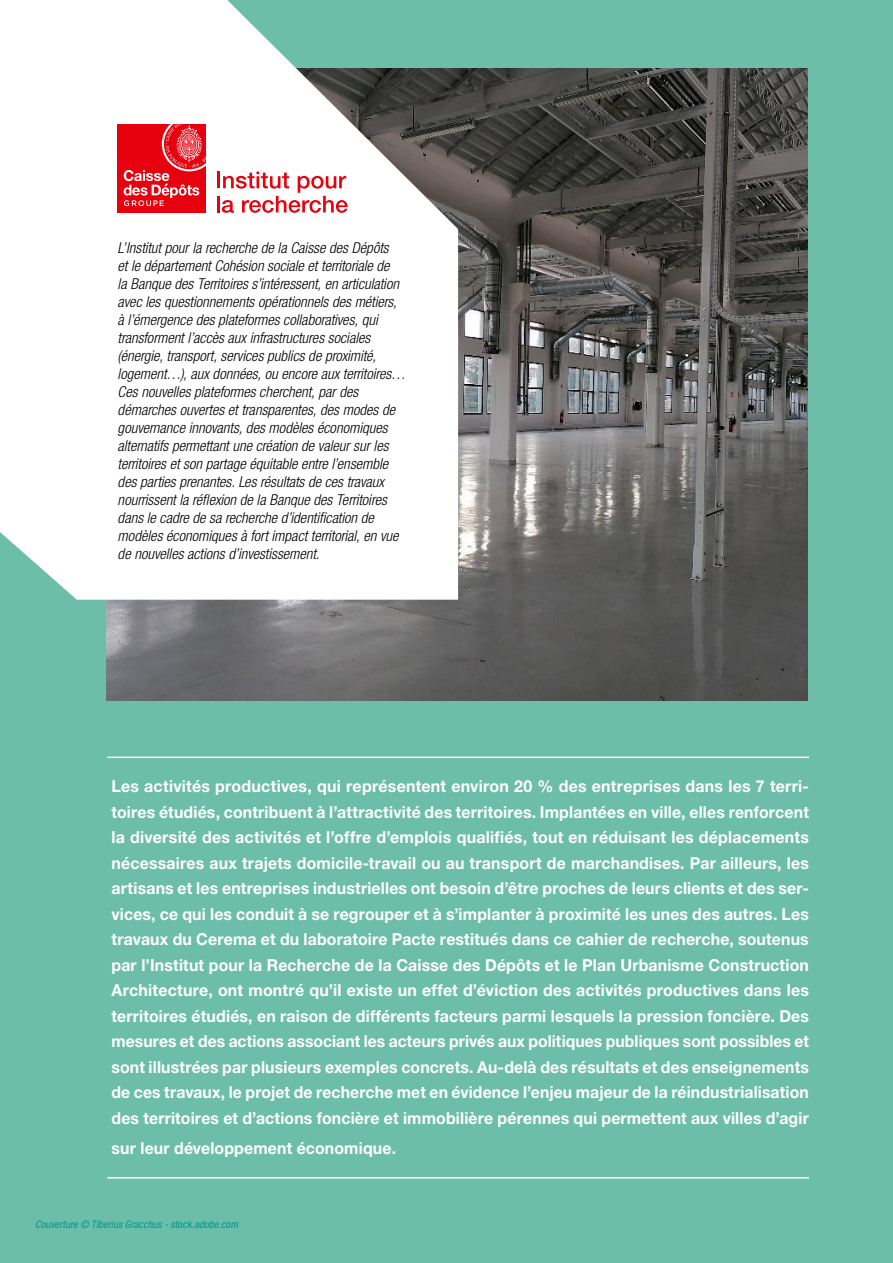
<style>
.page{position:relative;width:893px;height:1263px;background:#6dbea9}
.page>*{position:absolute;margin:0;border:0;box-sizing:border-box;transform-origin:0 0}
.t1{font:700 16.5px/25.5px "Helvetica Neue LT Pro";letter-spacing:.01em;color:#fff;text-align:justify}
.t2{font:700 16.5px "Helvetica Neue LT Pro";letter-spacing:.01em;color:#fff;scale:.96 1}
.t3{font:italic 300 condensed 15px/18px "Helvetica Neue LT Pro";color:#000}
.t4{font:italic condensed 10.5px "Helvetica Neue LT Pro";letter-spacing:.01em;color:#009790}
.t5{font:condensed 3.6px "Univers";letter-spacing:.02em;color:#000}
.t6{font:condensed 3.6px "Helvetica";letter-spacing:.02em;color:#000}
</style>
<div class="page">
<img style="left:106px;top:68px;width:702px;height:633px">
<svg style="left:0;top:0;width:458px;height:600px;fill:#fff"></svg>
<div style="left:118px;top:124px;width:88px;height:88px;background:#e7000e"></div>
<svg style="left:124px;top:124px;width:83px;height:82px"></svg>
<hr style="left:217px;top:172px;width:3px;height:16px;background:#e7000e">
<hr style="left:217px;top:196px;width:3px;height:16px;background:#e7000e">
<svg style="left:222px;top:172px;width:126px;height:41px"></svg>
<hr style="left:107px;top:757px;width:702px;height:1px;background:#fff">
<hr style="left:107px;top:1177px;width:702px;height:1px;background:#fff">
<p class="t3" style="left:118px;top:239px;width:290px">L’Institut pour la recherche de la Caisse des Dépôts<br>et le département Cohésion sociale et territoriale de<br>la Banque des Territoires s’intéressent, en articulation avec les questionnements opérationnels des métiers, à l’émergence des plateformes collaboratives, qui transforment l’accès aux infrastructures sociales (énergie, transport, services publics de proximité, logement…), aux données, ou encore aux territoires… Ces nouvelles plateformes cherchent, par des démarches ouvertes et transparentes, des modes de gouvernance innovants, des modèles économiques alternatifs permettant une création de valeur sur les territoires et son partage équitable entre l’ensemble des parties prenantes. Les résultats de ces travaux nourrissent la réflexion de la Banque des Territoires dans le cadre de sa recherche d’identification de modèles économiques à fort impact territorial, en vue de nouvelles actions d’investissement.</p>
<p class="t5" style="left:155px;top:261px;width:53px">ÉQUIVALENCE QUADRICHROMIE</p>
<p class="t6" style="left:155px;top:281px;width:49px">MAGENTA 100 % JAUNE 100 %</p>
<p class="t1" style="left:112px;top:773px;width:699px">Les activités productives, qui représentent environ 20 % des entreprises dans les 7 terri&shy;toires étudiés, contribuent à l’attractivité des territoires. Implantées en ville, elles renforcent la diversité des activités et l’offre d’emplois qualifiés, tout en réduisant les déplacements nécessaires aux trajets domicile-travail ou au transport de marchandises. Par ailleurs, les artisans et les entreprises industrielles ont besoin d’être proches de leurs clients et des ser&shy;vices, ce qui les conduit à se regrouper et à s’implanter à proximité les unes des autres. Les travaux du Cerema et du laboratoire Pacte restitués dans ce cahier de recherche, soutenus par l’Institut pour la Recherche de la Caisse des Dépôts et le Plan Urbanisme Construction Architecture, ont montré qu’il existe un effet d’éviction des activités productives dans les territoires étudiés, en raison de différents facteurs parmi lesquels la pression foncière. Des mesures et des actions associant les acteurs privés aux politiques publiques sont possibles et sont illustrées par plusieurs exemples concrets. Au-delà des résultats et des enseignements de ces travaux, le projet de recherche met en évidence l’enjeu majeur de la réindustrialisation des territoires et d’actions foncière et immobilière pérennes qui permettent aux villes d’agir</p>
<p class="t2" style="left:112px;top:1137px;width:298px">sur leur développement économique.</p>
<p class="t4" style="left:35px;top:1218px;width:204px">Couverture © Tiberius Gracchus - stock.adobe.com</p>
</div>
